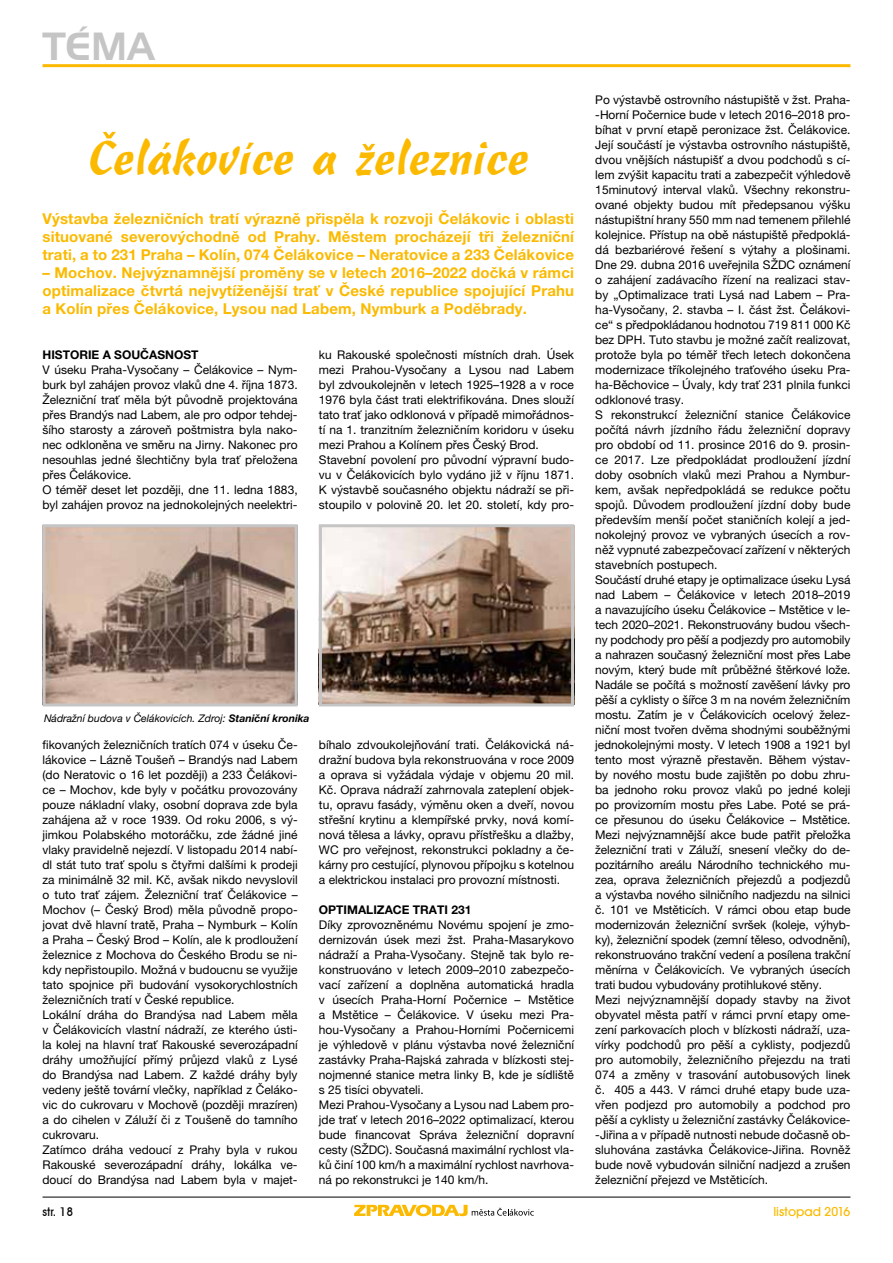
<style>
.page{position:relative;width:893px;height:1263px;background:#fff}
.page>*{position:absolute;margin:0;border:0;box-sizing:border-box;transform-origin:0 0}
.t1{font:48px "AT Castanet";color:#fbba00}
.t2{font:39px "Slicker";color:#c5c5c6}
.t3{font:700 15px/18px "Helvetica Neue LT Pro";letter-spacing:.01em;color:#fbba00;text-align:justify}
.t4{font:500 13.5px "Avant Garde Got Itc TOT";color:#fbba00}
.t5{font:12px/15px "Helvetica Neue LT Pro";color:#000}
.t6{font:700 12px "Helvetica Neue LT Pro";color:#000}
.t7{font:500 12px "Avant Garde IT Cby BT";color:#000}
.t8{font:italic 10.5px "Helvetica Neue LT Pro";color:#000}
.s1{font-weight:700}
</style>
<div class="page">
<hr style="left:43px;top:64px;width:807px;height:3px;background:#fbba00">
<hr style="left:43px;top:1197px;width:807px;height:1px;background:#000">
<svg style="left:354px;top:1205px;width:180px;height:11px"></svg>
<svg style="left:103px;top:132px;width:13px;height:6px"></svg>
<svg style="left:362px;top:144px;width:13px;height:6px"></svg>
<img style="left:47px;top:528px;width:247px;height:174px">
<img style="left:323px;top:528px;width:247px;height:174px">
<div style="left:43px;top:524px;width:255px;height:182px;border:3px solid #c5c5c6"></div>
<div style="left:319px;top:524px;width:255px;height:182px;border:3px solid #c5c5c6"></div>
<h2 class="t2" style="left:43px;top:24px;width:114px">TÉMA</h2>
<h1 class="t1" style="left:87px;top:131px;width:443px">Celákovíce a zeleznice</h1>
<p class="t3" style="left:43px;top:209px;width:533px">Výstavba železničních tratí výrazně přispěla k rozvoji Čelákovic i oblasti situované severovýchodně od Prahy. Městem procházejí tři železniční trati, a to 231 Praha – Kolín, 074 Čelákovice – Neratovice a 233 Čelákovice</p>
<p class="t3" style="left:43px;top:263px;width:533px">– Mochov. Nejvýznamnější proměny se v letech 2016–2022 dočká v rámci optimalizace čtvrtá nejvytíženější trať v České republice spojující Prahu a Kolín přes Čelákovice, Lysou nad Labem, Nymburk a Poděbrady.</p>
<p class="t6" style="left:43px;top:347px;width:158px">HISTORIE A SOUČASNOST</p>
<p class="t5" style="left:43px;top:362px;width:257px">V úseku Praha-Vysočany – Čelákovice – Nym&shy;burk byl zahájen provoz vlaků dne 4. října 1873.<br>Železniční trať měla být původně projektována přes Brandýs nad Labem, ale pro odpor tehdej&shy;šího starosty a zároveň poštmistra byla nako&shy;nec odkloněna ve směru na Jirny. Nakonec pro nesouhlas jedné šlechtičny byla trať přeložena přes Čelákovice.<br>O téměř deset let později, dne 11. ledna 1883, byl zahájen provoz na jednokolejných neelektri-</p>
<p class="t5" style="left:319px;top:347px;width:257px">ku Rakouské společnosti místních drah. Úsek mezi Prahou-Vysočany a Lysou nad Labem byl zdvoukolejněn v letech 1925–1928 a v roce 1976 byla část trati elektrifikována. Dnes slouží tato trať jako odklonová v případě mimořádnos&shy;tí na 1. tranzitním železničním koridoru v úseku mezi Prahou a Kolínem přes Český Brod.<br>Stavební povolení pro původní výpravní budo&shy;vu v Čelákovicích bylo vydáno již v říjnu 1871.<br>K výstavbě současného objektu nádraží se při&shy;stoupilo v polovině 20. let 20. století, kdy pro-</p>
<p class="t8" style="left:44px;top:712px;width:267px">Nádražní budova v Čelákovicích. Zdroj: <span class="s1">Staniční kronika</span></p>
<p class="t5" style="left:43px;top:737px;width:257px">fikovaných železničních tratích 074 v úseku Če&shy;lákovice – Lázně Toušeň – Brandýs nad Labem (do Neratovic o 16 let později) a 233 Čelákovi&shy;ce – Mochov, kde byly v počátku provozovány pouze nákladní vlaky, osobní doprava zde byla zahájena až v roce 1939. Od roku 2006, s vý&shy;jimkou Polabského motoráčku, zde žádné jiné vlaky pravidelně nejezdí. V listopadu 2014 nabí&shy;dl stát tuto trať spolu s čtyřmi dalšími k prodeji za minimálně 32 mil. Kč, avšak nikdo nevyslovil o tuto trať zájem. Železniční trať Čelákovice – Mochov (– Český Brod) měla původně propo&shy;jovat dvě hlavní tratě, Praha – Nymburk – Kolín a Praha – Český Brod – Kolín, ale k prodloužení železnice z Mochova do Českého Brodu se ni&shy;kdy nepřistoupilo. Možná v budoucnu se využije tato spojnice při budování vysokorychlostních železničních tratí v České republice.<br>Lokální dráha do Brandýsa nad Labem měla v Čelákovicích vlastní nádraží, ze kterého ústi&shy;la kolej na hlavní trať Rakouské severozápadní dráhy umožňující přímý průjezd vlaků z Lysé do Brandýsa nad Labem. Z každé dráhy byly vedeny ještě tovární vlečky, například z Čeláko&shy;vic do cukrovaru v Mochově (později mrazíren) a do cihelen v Záluží či z Toušeně do tamního cukrovaru.<br>Zatímco dráha vedoucí z Prahy byla v rukou Rakouské severozápadní dráhy, lokálka ve&shy;doucí do Brandýsa nad Labem byla v majet-</p>
<p class="t5" style="left:319px;top:737px;width:257px;text-align:justify">bíhalo zdvoukolejňování trati. Čelákovická ná&shy;dražní budova byla rekonstruována v roce 2009 a oprava si vyžádala výdaje v objemu 20 mil.<br>Kč. Oprava nádraží zahrnovala zateplení objek&shy;tu, opravu fasády, výměnu oken a dveří, novou střešní krytinu a klempířské prvky, nová komí&shy;nová tělesa a lávky, opravu přístřešku a dlažby, WC pro veřejnost, rekonstrukci pokladny a če&shy;kárny pro cestující, plynovou přípojku s kotelnou a elektrickou instalaci pro provozní místnosti.</p>
<p class="t6" style="left:319px;top:902px;width:154px">OPTIMALIZACE TRATI 231</p>
<p class="t5" style="left:319px;top:917px;width:257px">Díky zprovozněnému Novému spojení je zmo&shy;dernizován úsek mezi žst. Praha-Masarykovo nádraží a Praha-Vysočany. Stejně tak bylo re&shy;konstruováno v letech 2009–2010 zabezpečo&shy;vací zařízení a doplněna automatická hradla v úsecích Praha-Horní Počernice – Mstětice a Mstětice – Čelákovice. V úseku mezi Pra&shy;hou-Vysočany a Prahou-Horními Počernicemi je výhledově v plánu výstavba nové železniční zastávky Praha-Rajská zahrada v blízkosti stej&shy;nojmenné stanice metra linky B, kde je sídliště s 25 tisíci obyvateli.<br>Mezi Prahou-Vysočany a Lysou nad Labem pro&shy;jde trať v letech 2016–2022 optimalizací, kterou bude financovat Správa železniční dopravní cesty (SŽDC). Současná maximální rychlost vla&shy;ků činí 100 km/h a maximální rychlost navrhova&shy;ná po rekonstrukci je 140 km/h.</p>
<p class="t5" style="left:595px;top:92px;width:257px">Po výstavbě ostrovního nástupiště v žst. Praha--Horní Počernice bude v letech 2016–2018 pro&shy;bíhat v první etapě peronizace žst. Čelákovice.<br>Její součástí je výstavba ostrovního nástupiště, dvou vnějších nástupišť a dvou podchodů s cí&shy;lem zvýšit kapacitu trati a zabezpečit výhledově 15minutový interval vlaků. Všechny rekonstru&shy;ované objekty budou mít předepsanou výšku nástupištní hrany 550 mm nad temenem přilehlé kolejnice. Přístup na obě nástupiště předpoklá&shy;dá bezbariérové řešení s výtahy a plošinami.<br>Dne 29. dubna 2016 uveřejnila SŽDC oznámení o zahájení zadávacího řízení na realizaci stav&shy;by „Optimalizace trati Lysá nad Labem – Pra&shy;ha-Vysočany, 2. stavba – I. část žst. Čelákovi&shy;ce“ s předpokládanou hodnotou 719 811 000 Kč bez DPH. Tuto stavbu je možné začít realizovat, protože byla po téměř třech letech dokončena modernizace tříkolejného traťového úseku Pra&shy;ha-Běchovice – Úvaly, kdy trať 231 plnila funkci odklonové trasy.<br>S rekonstrukcí železniční stanice Čelákovice počítá návrh jízdního řádu železniční dopravy pro období od 11. prosince 2016 do 9. prosin&shy;ce 2017. Lze předpokládat prodloužení jízdní doby osobních vlaků mezi Prahou a Nymbur&shy;kem, avšak nepředpokládá se redukce počtu spojů. Důvodem prodloužení jízdní doby bude především menší počet staničních kolejí a jed&shy;nokolejný provoz ve vybraných úsecích a rov&shy;něž vypnuté zabezpečovací zařízení v některých stavebních postupech.<br>Součástí druhé etapy je optimalizace úseku Lysá nad Labem – Čelákovice v letech 2018–2019 a navazujícího úseku Čelákovice – Mstětice v le&shy;tech 2020–2021. Rekonstruovány budou všech&shy;ny podchody pro pěší a podjezdy pro automobily a nahrazen současný železniční most přes Labe novým, který bude mít průběžné štěrkové lože.<br>Nadále se počítá s možností zavěšení lávky pro pěší a cyklisty o šířce 3 m na novém železničním mostu. Zatím je v Čelákovicích ocelový želez&shy;niční most tvořen dvěma shodnými souběžnými jednokolejnými mosty. V letech 1908 a 1921 byl tento most výrazně přestavěn. Během výstav&shy;by nového mostu bude zajištěn po dobu zhru&shy;ba jednoho roku provoz vlaků po jedné koleji po provizorním mostu přes Labe. Poté se prá&shy;ce přesunou do úseku Čelákovice – Mstětice.<br>Mezi nejvýznamnější akce bude patřit přeložka železniční trati v Záluží, snesení vlečky do de&shy;pozitárního areálu Národního technického mu&shy;zea, oprava železničních přejezdů a podjezdů a výstavba nového silničního nadjezdu na silnici č. 101 ve Mstěticích. V rámci obou etap bude modernizován železniční svršek (koleje, výhyb&shy;ky), železniční spodek (zemní těleso, odvodnění), rekonstruováno trakční vedení a posílena trakční měnírna v Čelákovicích. Ve vybraných úsecích trati budou vybudovány protihlukové stěny.<br>Mezi nejvýznamnější dopady stavby na život obyvatel města patří v rámci první etapy ome&shy;zení parkovacích ploch v blízkosti nádraží, uza&shy;vírky podchodů pro pěší a cyklisty, podjezdů pro automobily, železničního přejezdu na trati 074 a změny v trasování autobusových linek č. 405 a 443. V rámci druhé etapy bude uza&shy;vřen podjezd pro automobily a podchod pro pěší a cyklisty u železniční zastávky Čelákovice--Jiřina a v případě nutnosti nebude dočasně ob&shy;sluhována zastávka Čelákovice-Jiřina. Rovněž bude nově vybudován silniční nadjezd a zrušen železniční přejezd ve Mstěticích.</p>
<p class="t7" style="left:43px;top:1204px;width:32px">str. 18</p>
<p class="t4" style="left:773px;top:1203px;width:78px">listopad 2016</p>
</div>
